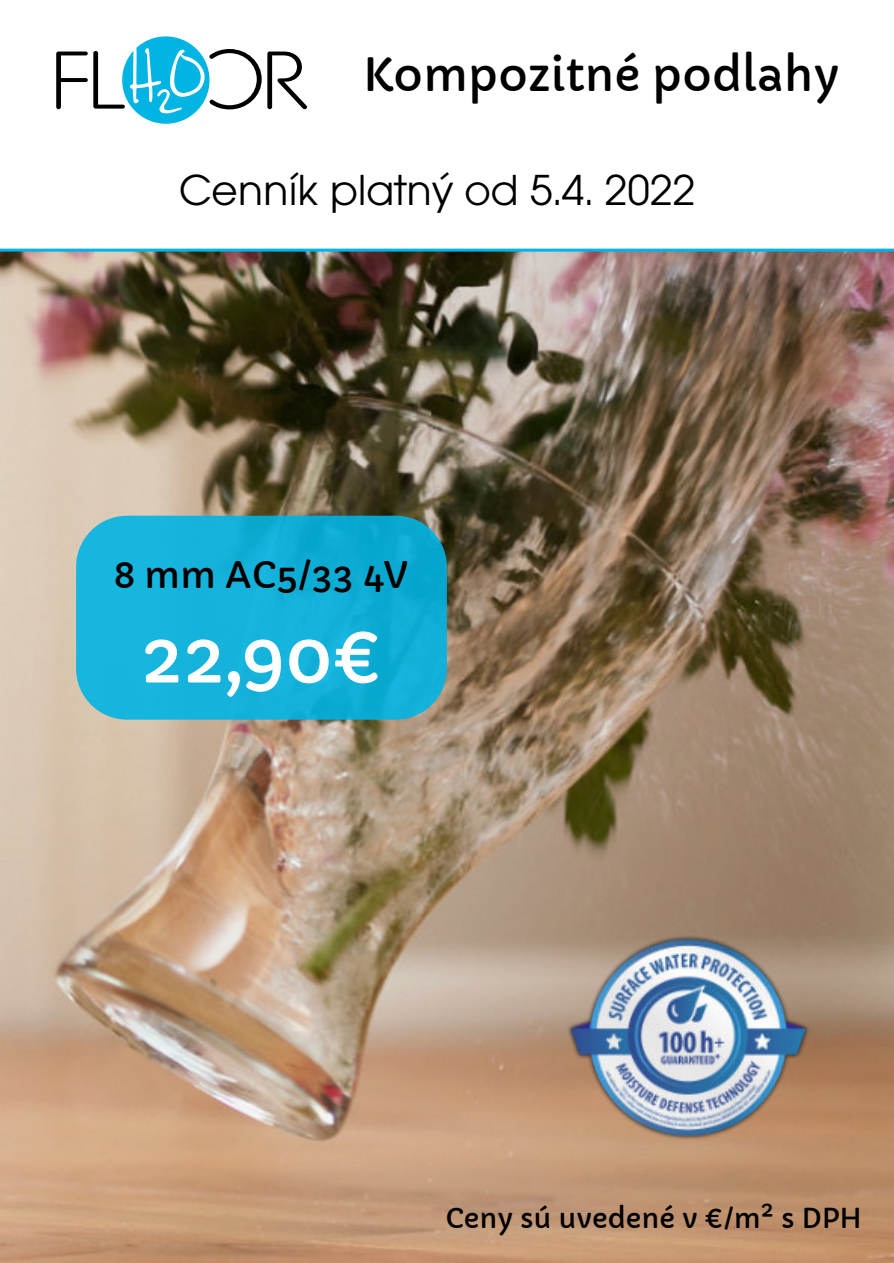
<style>
.page{position:relative;width:894px;height:1263px;background:#fff}
.page>*{position:absolute;margin:0;border:0;box-sizing:border-box;transform-origin:0 0}
.t1{font:72px "Capriola";color:#fff}
.t2{font:45px "Avant Gar Got Itc TOT Boo";color:#000}
.t3{font:45px "Capriola";color:#000}
.t4{font:36px "Capriola";color:#000}
.t5{font:27px "Capriola";color:#000}
</style>
<div class="page">
<img style="left:0;top:252px;width:893px;height:1011px">
<svg style="left:267px;top:52px;width:40px;height:57px"></svg>
<svg style="left:56px;top:36px;width:205px;height:88px"></svg>
<hr style="left:0;top:249px;width:893px;height:3px;background:#00b4e4">
<div style="left:76px;top:516px;width:370px;height:204px;background:#00b4e4;border-radius:51px;opacity:.89"></div>
<img style="left:558px;top:922px;width:259px;height:231px">
<p class="t3" style="left:363px;top:47px;width:478px">Kompozitné podlahy</p>
<p class="t2" style="left:179px;top:175px;width:517px">Cenník platný od 5.4. 2022</p>
<p class="t4" style="left:114px;top:553px;width:295px">8 mm AC5/33 4V</p>
<h1 class="t1" style="left:141px;top:612px;width:241px">22,90€</h1>
<p class="t5" style="left:445px;top:1202px;width:417px">Ceny sú uvedené v €/m² s DPH</p>
</div>
